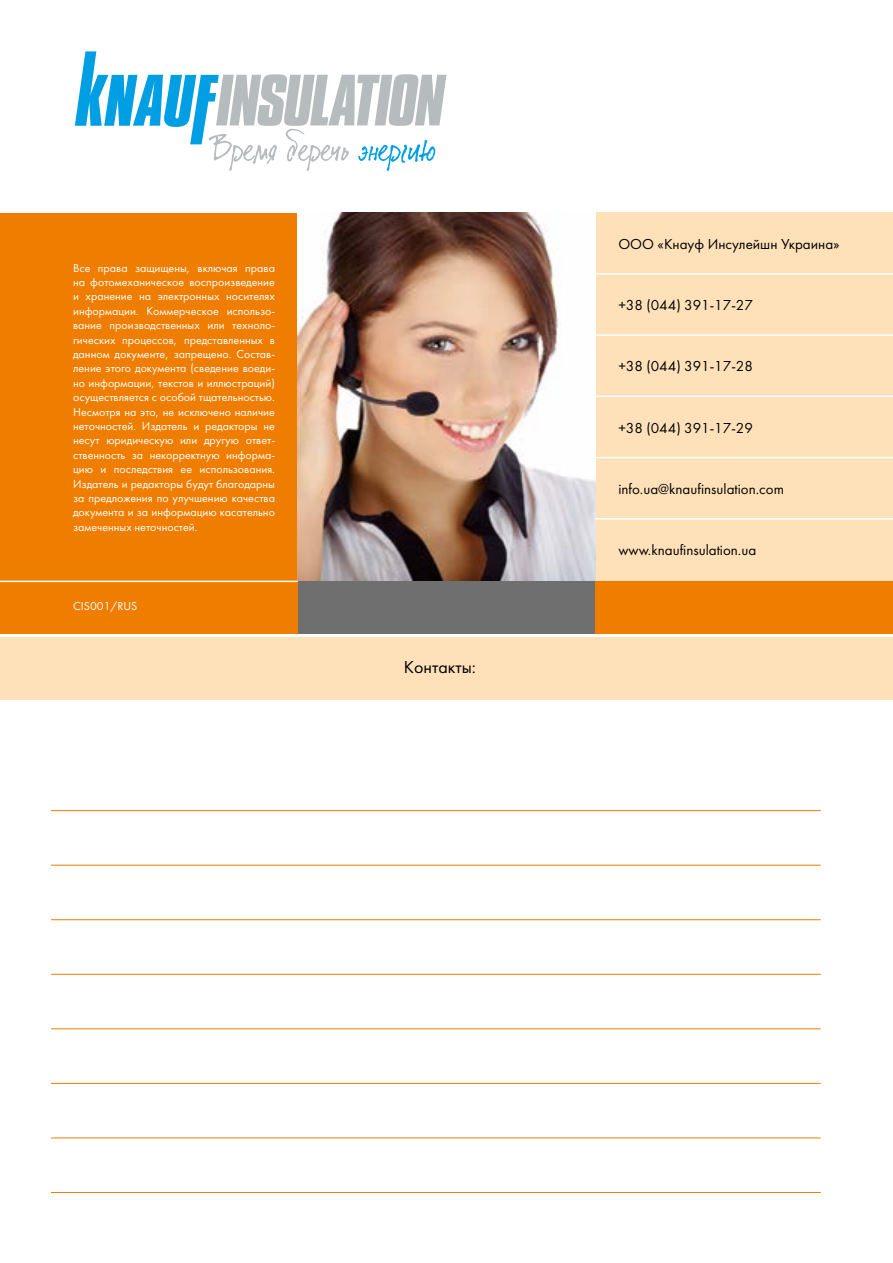
<style>
.page{position:relative;width:893px;height:1263px;background:#fff}
.page>*{position:absolute;margin:0;border:0;box-sizing:border-box;transform-origin:0 0}
.t1{font:18px "Futura Book C";color:#000}
.t2{font:15px "Futura Book C";color:#000}
.t3{font:12px/14.4px "Futura Book C";color:#fff;text-align:justify}
</style>
<div class="page">
<div style="left:595px;top:213px;width:298px;height:368px;background:#fee1b9"></div>
<div style="left:595px;top:581px;width:298px;height:52px;background:#ef7d00"></div>
<div style="left:298px;top:213px;width:297px;height:420px;background:#706f6f"></div>
<svg style="left:75px;top:51px;width:371px;height:120px"></svg>
<div style="left:0;top:213px;width:298px;height:420px;background:#ef7d00"></div>
<div style="left:0;top:637px;width:893px;height:62px;background:#fee1b9"></div>
<hr style="left:51px;top:810px;width:770px;height:1px;background:#ef7d00">
<hr style="left:51px;top:865px;width:770px;height:1px;background:#ef7d00">
<hr style="left:51px;top:919px;width:770px;height:1px;background:#ef7d00">
<hr style="left:51px;top:1083px;width:770px;height:1px;background:#ef7d00">
<hr style="left:51px;top:974px;width:770px;height:1px;background:#ef7d00">
<hr style="left:51px;top:1137px;width:770px;height:1px;background:#ef7d00">
<hr style="left:51px;top:1028px;width:770px;height:1px;background:#ef7d00">
<hr style="left:51px;top:1192px;width:770px;height:1px;background:#ef7d00">
<img style="left:298px;top:213px;width:297px;height:368px">
<hr style="left:0;top:581px;width:298px;height:1px;background:#fff">
<hr style="left:595px;top:273px;width:298px;height:2px;background:#fff">
<hr style="left:595px;top:334px;width:298px;height:2px;background:#fff">
<hr style="left:595px;top:396px;width:298px;height:1px;background:#fff">
<hr style="left:595px;top:457px;width:298px;height:1px;background:#fff">
<hr style="left:595px;top:518px;width:298px;height:1px;background:#fff">
<p class="t3" style="left:73px;top:261px;width:203px">Все права защищены, включая права на фотомеханическое воспроизведение и хранение на электронных носителях информации. Коммерческое использо&shy;вание производственных или техноло&shy;гических процессов, представленных в данном документе, запрещено. Состав&shy;ление этого документа (сведение воеди&shy;но информации, текстов и иллюстраций) осуществляется с особой тщательностью.<br>Несмотря на это, не исключено наличие неточностей. Издатель и редакторы не несут юридическую или другую ответ&shy;ственность за некорректную информа&shy;цию и последствия ее использования.<br>Издатель и редакторы будут благодарны за предложения по улучшению качества документа и за информацию касательно замеченных неточностей.</p>
<p class="t3" style="left:73px;top:599px;width:66px">CIS001/RUS</p>
<h1 class="t1" style="left:404px;top:658px;width:74px">Контакты:</h1>
<p class="t2" style="left:618px;top:236px;width:223px">ООО «Кнауф Инсулейшн Украина»</p>
<p class="t2" style="left:618px;top:297px;width:136px">+38 (044) 391-17-27</p>
<p class="t2" style="left:618px;top:358px;width:136px">+38 (044) 391-17-28</p>
<p class="t2" style="left:618px;top:419px;width:136px">+38 (044) 391-17-29</p>
<p class="t2" style="left:618px;top:481px;width:167px">info.ua@knaufinsulation.com</p>
<p class="t2" style="left:618px;top:542px;width:139px">www.knaufinsulation.ua</p>
</div>
